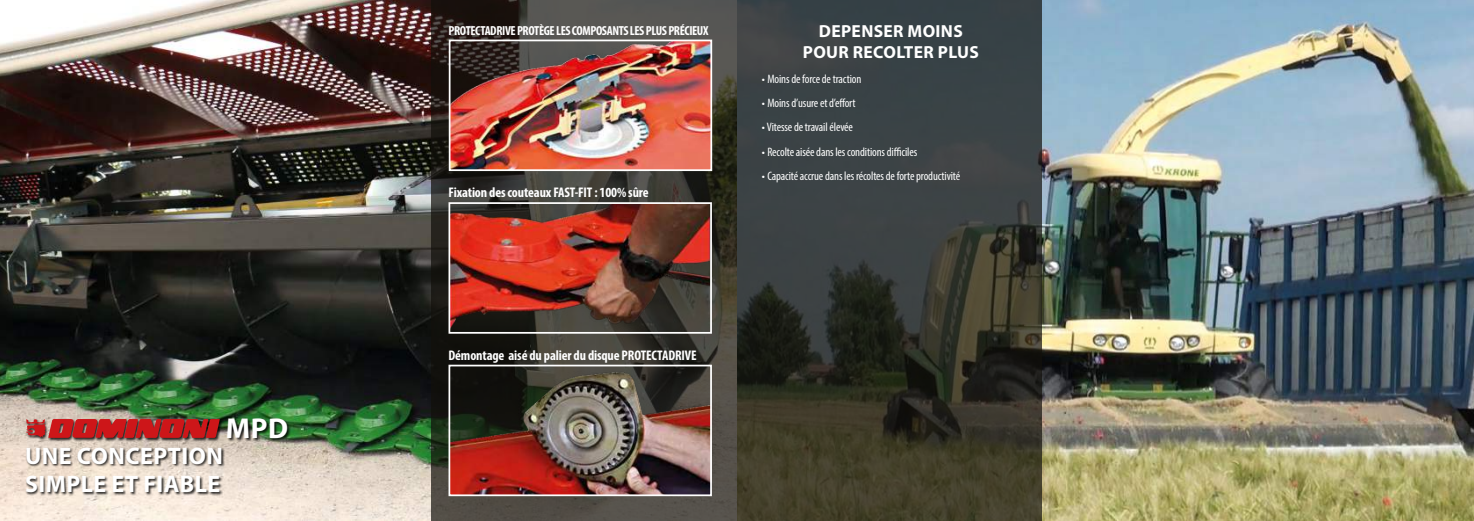
<style>
.page{position:relative;width:1474px;height:521px;background:#fff}
.page>*{position:absolute;margin:0;border:0;box-sizing:border-box;transform-origin:0 0}
.t1{font:700 28.79px "Myriad Pro";color:#fff}
.t2{font:700 23.89px/28.7px "Myriad Pro";letter-spacing:.02em;color:#fff}
.t3{font:700 17.5px/21px "Myriad Pro";letter-spacing:.02em;color:#fff;text-align:center}
.t4{font:700 condensed 14px "Myriad Pro";letter-spacing:-.01em;color:#fff}
.t5{font:700 condensed 13.12px "Myriad Pro";letter-spacing:-.03em;color:#fff}
.t6{font:condensed 12.25px "Myriad Pro";letter-spacing:-.01em;color:#fff}
</style>
<div class="page">
<img style="left:0;top:0;width:1473px;height:521px">
<svg style="left:432px;top:0;width:610px;height:521px;background:#393b35"></svg>
<div style="left:25px;top:418px;width:265px;height:23px;background:#000;opacity:.8"></div>
<svg style="left:26px;top:419px;width:194px;height:19px;background:#b82728"></svg>
<div style="left:25px;top:447px;width:200px;height:48px;background:#000;opacity:.8"></div>
<img style="left:452px;top:43px;width:257px;height:125px">
<div style="left:449px;top:40px;width:263px;height:131px;border:2px solid #fff"></div>
<img style="left:451px;top:205px;width:258px;height:126px">
<div style="left:448px;top:202px;width:264px;height:132px;border:2px solid #fff"></div>
<img style="left:451px;top:368px;width:258px;height:125px">
<div style="left:448px;top:365px;width:264px;height:131px;border:2px solid #fff"></div>
<h1 class="t1" style="left:226px;top:409px;width:64px">MPD</h1>
<h2 class="t2" style="left:25px;top:440px;width:199px">UNE CONCEPTION<br>SIMPLE ET FIABLE</h2>
<p class="t5" style="left:448px;top:22px;width:261px">PROTECTADRIVE PROTÈGE LES COMPOSANTS LES PLUS PRÉCIEUX</p>
<p class="t4" style="left:448px;top:184px;width:202px">Fixation des couteaux FAST-FIT : 100% sûre</p>
<h3 class="t3" style="left:802px;top:20px;width:177px">DEPENSER MOINS<br>POUR RECOLTER PLUS</h3>
<p class="t6" style="left:761px;top:72px;width:101px">• Moins de force de traction</p>
<p class="t6" style="left:761px;top:96px;width:95px">• Moins d’usure et d’effort</p>
<p class="t6" style="left:761px;top:120px;width:93px">• Vitesse de travail élevée</p>
<p class="t6" style="left:761px;top:144px;width:157px">• Recolte aisée dans les conditions difficiles</p>
<p class="t6" style="left:761px;top:168px;width:200px">• Capacité accrue dans les récoltes de forte productivité</p>
<p class="t4" style="left:448px;top:346px;width:250px">Démontage aisé du palier du disque PROTECTADRIVE</p>
</div>
